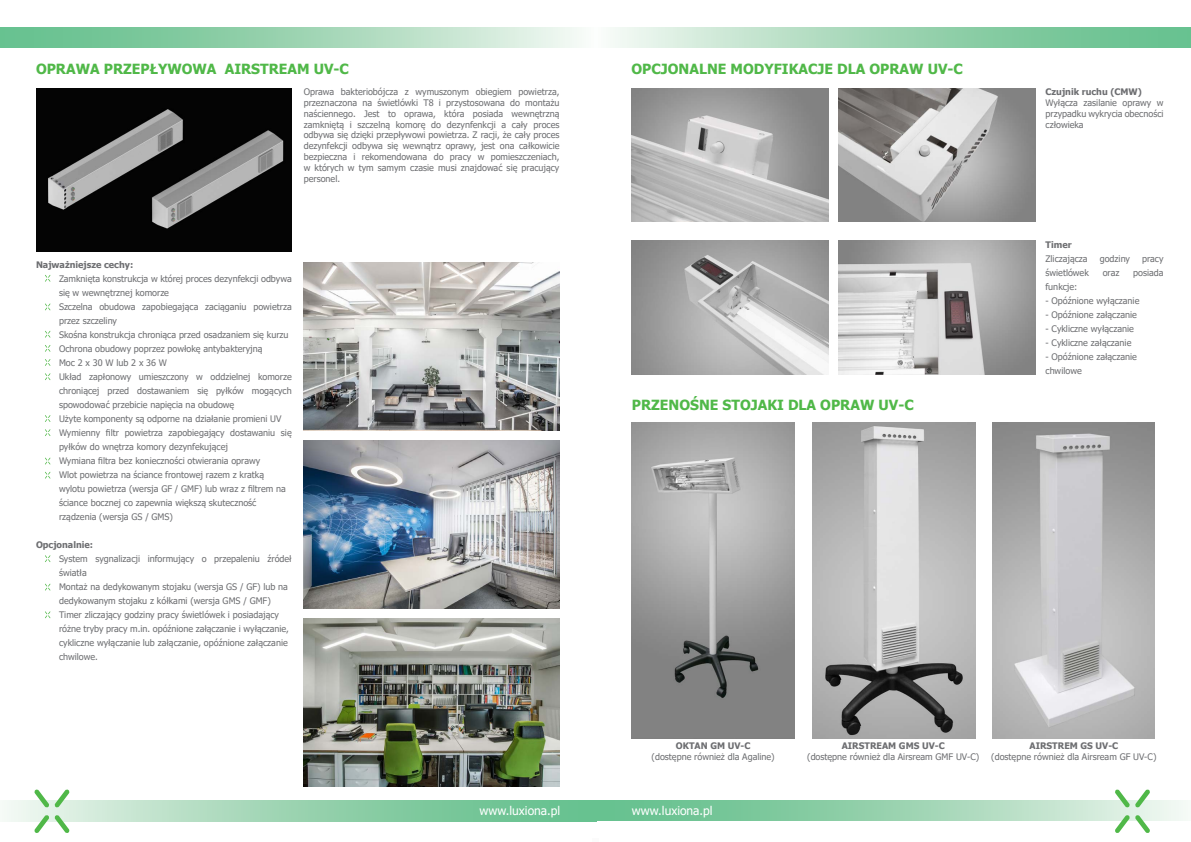
<style>
.page{position:relative;width:1191px;height:842px;background:#fff}
.page>*{position:absolute;margin:0;border:0;box-sizing:border-box;transform-origin:0 0}
.t1{font:700 14px "Tahoma";color:#50b848}
.t2{font:12px "Tahoma";color:#fff}
.t3{font:9px/14px "Tahoma";color:#6d6e71}
.t4{font:700 9px "Tahoma";color:#6d6e71}
</style>
<div class="page">
<div style="left:595px;top:27px;width:596px;height:20px;background:linear-gradient(to right,#eff5ee,#59ba83)"></div>
<div style="left:595px;top:801px;width:596px;height:19px;background:linear-gradient(to right,#56b982,#e9f3ea)"></div>
<svg style="left:1114px;top:789px;width:36px;height:19px"></svg>
<svg style="left:1114px;top:815px;width:36px;height:18px"></svg>
<svg style="left:45px;top:331px;width:5px;height:7px"></svg>
<svg style="left:45px;top:345px;width:5px;height:7px"></svg>
<svg style="left:45px;top:359px;width:5px;height:7px"></svg>
<svg style="left:45px;top:373px;width:5px;height:7px"></svg>
<svg style="left:45px;top:415px;width:5px;height:7px"></svg>
<svg style="left:45px;top:429px;width:5px;height:7px"></svg>
<svg style="left:45px;top:458px;width:5px;height:6px"></svg>
<svg style="left:45px;top:472px;width:5px;height:7px"></svg>
<svg style="left:45px;top:275px;width:5px;height:7px"></svg>
<div style="left:0;top:27px;width:595px;height:20px;background:linear-gradient(to right,#58ba83,#eef5ee)"></div>
<img style="left:36px;top:88px;width:256px;height:163px">
<svg style="left:45px;top:303px;width:5px;height:7px"></svg>
<svg style="left:45px;top:611px;width:5px;height:7px"></svg>
<svg style="left:45px;top:584px;width:5px;height:6px"></svg>
<svg style="left:45px;top:555px;width:5px;height:7px"></svg>
<img style="left:304px;top:262px;width:255px;height:168px">
<div style="left:0;top:801px;width:596px;height:20px;background:linear-gradient(to right,#e9f3ea,#57ba82)"></div>
<img style="left:304px;top:440px;width:255px;height:168px">
<img style="left:304px;top:618px;width:255px;height:168px">
<svg style="left:34px;top:789px;width:36px;height:19px"></svg>
<svg style="left:34px;top:815px;width:36px;height:18px"></svg>
<img style="left:631px;top:88px;width:197px;height:134px">
<img style="left:838px;top:88px;width:197px;height:134px">
<img style="left:631px;top:241px;width:197px;height:133px">
<img style="left:838px;top:241px;width:197px;height:133px">
<img style="left:631px;top:423px;width:163px;height:315px">
<img style="left:812px;top:423px;width:163px;height:315px">
<img style="left:992px;top:423px;width:163px;height:315px">
<h1 class="t1" style="left:36px;top:59px;width:12px">OPRAWA</h1>
<h1 class="t1" style="left:104px;top:59px;width:12px">PRZEPŁYWOWA</h1>
<h1 class="t1" style="left:225px;top:59px;width:11px">AIRSTREAM</h1>
<h1 class="t1" style="left:314px;top:59px;width:36px">UV-C</h1>
<p class="t3" style="left:304px;top:87px;width:257px;line-height:10.8px;text-align:justify">Oprawa bakteriobójcza z wymuszonym obiegiem powietrza, przeznaczona na świetlówki T8 i przystosowana do montażu naściennego. Jest to oprawa, która posiada wewnętrzną zamkniętą i szczelną komorę do dezynfenkcji a cały proces odbywa się dzięki przepływowi powietrza. Z racji, że cały proces dezynfekcji odbywa się wewnątrz oprawy, jest ona całkowicie bezpieczna i rekomendowana do pracy w pomieszczeniach, w których w tym samym czasie musi znajdować się pracujący personel.</p>
<p class="t4" style="left:36px;top:258px;width:99px">Najważniejsze cechy:</p>
<p class="t3" style="left:59px;top:272px;width:234px">Zamknięta konstrukcja w której proces dezynfekcji odbywa się w wewnętrznej komorze<br>Szczelna obudowa zapobiegająca zaciąganiu powietrza przez szczeliny<br>Skośna konstrukcja chroniąca przed osadzaniem się kurzu Ochrona obudowy poprzez powłokę antybakteryjną<br>Moc 2 x 30 W lub 2 x 36 W<br>Układ zapłonowy umieszczony w oddzielnej komorze chroniącej przed dostawaniem się pyłków mogących spowodować przebicie napięcia na obudowę<br>Użyte komponenty są odporne na działanie promieni UV Wymienny filtr powietrza zapobiegający dostawaniu się pyłków do wnętrza komory dezynfekującej<br>Wymiana filtra bez konieczności otwierania oprawy<br>Wlot powietrza na ściance frontowej razem z kratką wylotu powietrza (wersja GF / GMF) lub wraz z filtrem na ściance bocznej co zapewnia większą skuteczność rządzenia (wersja GS / GMS)</p>
<p class="t4" style="left:36px;top:539px;width:59px">Opcjonalnie:</p>
<p class="t3" style="left:59px;top:552px;width:234px">System sygnalizacji informujący o przepaleniu źródeł światła<br>Montaż na dedykowanym stojaku (wersja GS / GF) lub na dedykowanym stojaku z kółkami (wersja GMS / GMF)<br>Timer zliczający godziny pracy świetlówek i posiadający różne tryby pracy m.in. opóźnione załączanie i wyłączanie, cykliczne wyłączanie lub załączanie, opóźnione załączanie chwilowe.</p>
<h2 class="t2" style="left:479px;top:802px;width:82px">www.luxiona.pl</h2>
<h1 class="t1" style="left:631px;top:59px;width:333px">OPCJONALNE MODYFIKACJE DLA OPRAW UV-C</h1>
<h1 class="t1" style="left:632px;top:395px;width:11px">PRZENOŚNE</h1>
<h1 class="t1" style="left:722px;top:395px;width:10px">STOJAKI</h1>
<h1 class="t1" style="left:788px;top:395px;width:44px">DLA OPRAW</h1>
<h1 class="t1" style="left:878px;top:395px;width:36px">UV-C</h1>
<p class="t4" style="left:1045px;top:86px;width:78px">Czujnik ruchu (CMW</p>
<p class="t4" style="left:1137px;top:86px;width:6px">)</p>
<p class="t3" style="left:1045px;top:98px;width:120px;line-height:10.8px;text-align:justify">Wyłącza zasilanie oprawy w przypadku wykrycia obecności człowieka</p>
<p class="t4" style="left:1045px;top:238px;width:28px">Timer</p>
<p class="t3" style="left:1045px;top:252px;width:44px">Zliczającza</p>
<p class="t3" style="left:1099px;top:252px;width:32px">godziny</p>
<p class="t3" style="left:1142px;top:252px;width:23px">pracy</p>
<p class="t3" style="left:1045px;top:266px;width:45px">świetlówek</p>
<p class="t3" style="left:1102px;top:266px;width:18px">oraz</p>
<p class="t3" style="left:1133px;top:266px;width:32px">posiada</p>
<p class="t3" style="left:1045px;top:280px;width:33px">funkcje:</p>
<p class="t3" style="left:1045px;top:294px;width:95px">- Opóźnione wyłączanie</p>
<p class="t3" style="left:1045px;top:308px;width:93px">- Opóźnione załączanie</p>
<p class="t3" style="left:1045px;top:322px;width:90px">- Cykliczne wyłączanie</p>
<p class="t3" style="left:1045px;top:336px;width:87px">- Cykliczne załączanie</p>
<p class="t3" style="left:1045px;top:350px;width:93px">- Opóźnione załączanie chwilowe</p>
<p class="t4" style="left:676px;top:739px;width:8px">OKTAN</p>
<p class="t4" style="left:710px;top:739px;width:41px">GM UV-C</p>
<p class="t3" style="left:651px;top:750px;width:125px">(dostępne również dla Agaline)</p>
<h2 class="t2" style="left:632px;top:802px;width:82px">www.luxiona.pl</h2>
<p class="t4" style="left:841px;top:739px;width:7px">AIRSTREAM</p>
<p class="t4" style="left:899px;top:739px;width:8px">GMS</p>
<p class="t4" style="left:922px;top:739px;width:24px">UV-C</p>
<p class="t3" style="left:807px;top:750px;width:173px">(dostępne również dla Airsream GMF UV-C)</p>
<p class="t4" style="left:1029px;top:739px;width:7px">AIRSTREM</p>
<p class="t4" style="left:1080px;top:739px;width:39px">GS UV-C</p>
<p class="t3" style="left:991px;top:750px;width:167px">(dostępne również dla Airsream GF UV-C)</p>
</div>
